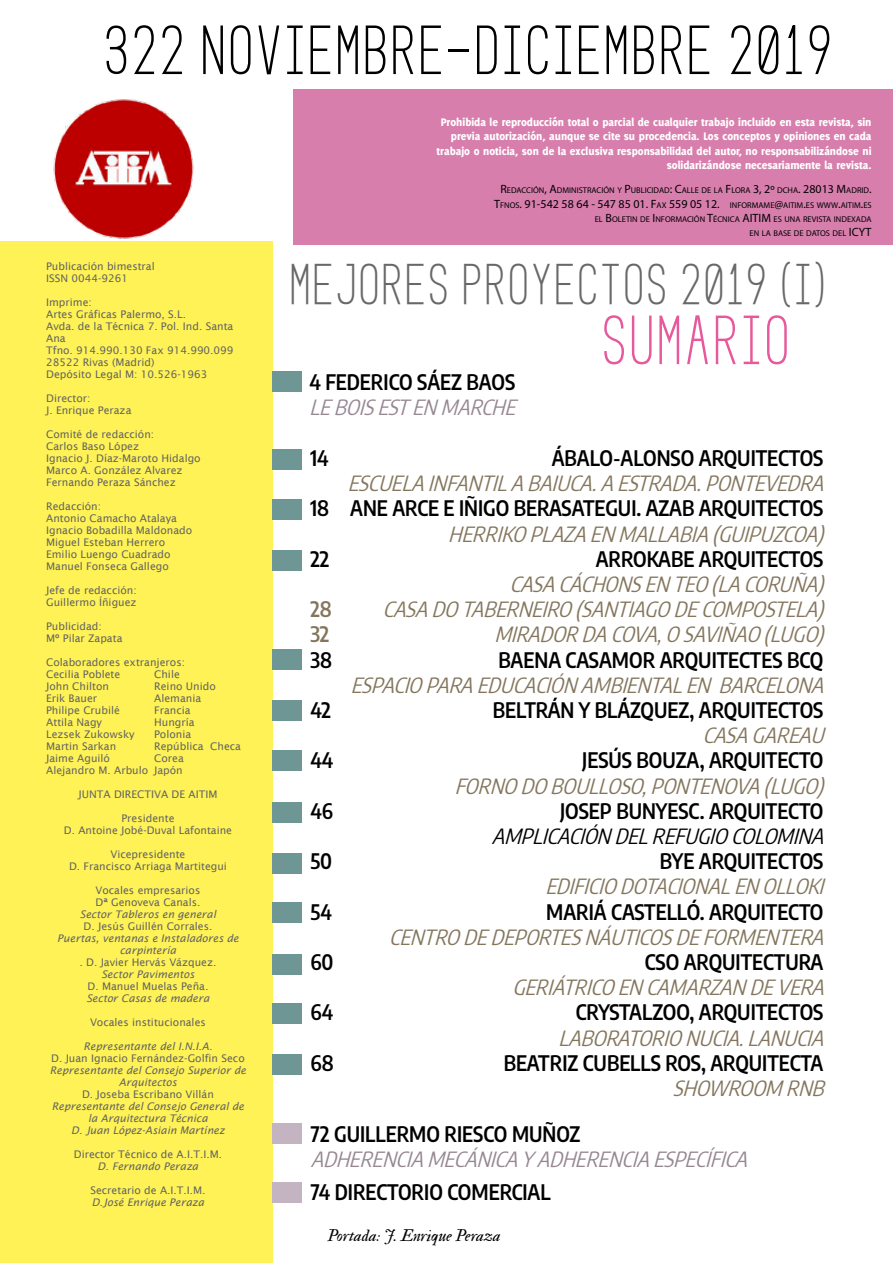
<style>
.page{position:relative;width:893px;height:1263px;background:#fff}
.page>*{position:absolute;margin:0;border:0;box-sizing:border-box;transform-origin:0 0}
.t1{font:54px "Prosciutto Sansish";color:#000}
.t2{font:54px "Prosciutto Sansish";color:#e6599b}
.t3{font:45px "Prosciutto Sansish";color:#676968}
.t4{font:italic 21px "Encode Sans Condensed";color:#84765d}
.t5{font:600 21px "Encode Sans Condensed";color:#000}
.t6{font:italic 21px "Encode Sans Condensed";color:#968792}
.t7{font:italic 21px "Encode Sans Condensed";color:#000}
.t8{font:600 21px "Encode Sans Condensed";color:#84765d}
.t9{font:13.5px "IM FELL Double Pica Italic";color:#000}
.t10{font:800 12px/14.4px "Delicious";color:#fff;text-align:right}
.t11{font:12px "Myriad Pro";color:#000}
.t12{font:10.5px/12px "Lucida Sans";color:#626463}
.t13{font:italic 10.5px/12px "Lucida Sans";color:#626463;text-align:center}
.t14{font:8.4px/14.4px "Myriad Pro";color:#000}
.s1{font-style:normal}
.s2{font-size:12px}
.s3{font-size:8.4px}
</style>
<div class="page">
<div style="left:293px;top:89px;width:600px;height:155px;background:#d77ead"></div>
<div style="left:0;top:242px;width:272px;height:1021px;background:#fff256"></div>
<img style="left:45px;top:99px;width:153px;height:143px">
<div style="left:272px;top:371px;width:30px;height:21px;background:#6d9694"></div>
<div style="left:272px;top:449px;width:30px;height:21px;background:#6d9694"></div>
<div style="left:272px;top:499px;width:30px;height:20px;background:#6d9694"></div>
<div style="left:272px;top:550px;width:30px;height:20px;background:#6d9694"></div>
<div style="left:272px;top:649px;width:30px;height:21px;background:#6d9694"></div>
<div style="left:272px;top:700px;width:30px;height:21px;background:#6d9694"></div>
<div style="left:272px;top:750px;width:30px;height:21px;background:#6d9694"></div>
<div style="left:272px;top:802px;width:30px;height:21px;background:#6d9694"></div>
<div style="left:272px;top:853px;width:30px;height:21px;background:#6d9694"></div>
<div style="left:272px;top:902px;width:30px;height:21px;background:#6d9694"></div>
<div style="left:272px;top:955px;width:30px;height:20px;background:#6d9694"></div>
<div style="left:272px;top:1003px;width:30px;height:20px;background:#6d9694"></div>
<div style="left:272px;top:1054px;width:30px;height:20px;background:#6d9694"></div>
<div style="left:272px;top:1123px;width:30px;height:21px;background:#c4b3c0"></div>
<div style="left:272px;top:1182px;width:30px;height:21px;background:#c4b3c0"></div>
<h1 class="t1" style="left:103px;top:11px;width:732px">322 NOVIEMBRE-DICIEMBRE 2019</h1>
<p class="t10" style="left:437px;top:115px;width:436px">Prohibida le reproducción total o parcial de cualquier trabajo incluido en esta revista, sin previa autorización, aunque se cite su procedencia. Los conceptos y opiniones en cada trabajo o noticia, son de la exclusiva responsabilidad del autor, no responsabilizándose ni solidarizándose necesariamente la revista.</p>
<p class="t12" style="left:46px;top:260px;width:110px">Publicación bimestral<br>ISSN 0044-9261</p>
<p class="t12" style="left:46px;top:296px;width:189px">Imprime:<br>Artes Gráficas Palermo, S.L.<br>Avda. de la Técnica 7. Pol. Ind. Santa<br>Ana<br>Tfno. 914.990.130 Fax 914.990.099<br>28522 Rivas (Madrid)<br>Depósito Legal M: 10.526-1963</p>
<p class="t12" style="left:46px;top:392px;width:87px">Director:<br>J. Enrique Peraza</p>
<p class="t12" style="left:46px;top:428px;width:156px">Comité de redacción:<br>Carlos Baso López<br>Ignacio J. Díaz-Maroto Hidalgo<br>Marco A. González Alvarez<br>Fernando Peraza Sánchez</p>
<p class="t12" style="left:46px;top:500px;width:148px">Redacción:<br>Antonio Camacho Atalaya<br>Ignacio Bobadilla Maldonado<br>Miguel Esteban Herrero<br>Emilio Luengo Cuadrado<br>Manuel Fonseca Gallego</p>
<p class="t12" style="left:46px;top:584px;width:92px">Jefe de redacción:<br>Guillermo Íñiguez</p>
<p class="t12" style="left:46px;top:620px;width:78px">Publicidad:<br>Mº Pilar Zapata</p>
<p class="t12" style="left:46px;top:656px;width:140px">Colaboradores extranjeros:<br>Cecilia Poblete</p>
<p class="t12" style="left:154px;top:668px;width:27px">Chile</p>
<p class="t12" style="left:46px;top:680px;width:64px">John Chilton</p>
<p class="t12" style="left:154px;top:680px;width:63px">Reino Unido</p>
<p class="t12" style="left:46px;top:692px;width:52px">Erik Bauer</p>
<p class="t12" style="left:154px;top:692px;width:49px">Alemania</p>
<p class="t12" style="left:46px;top:704px;width:75px">Philipe Crubilé</p>
<p class="t12" style="left:154px;top:704px;width:38px">Francia</p>
<p class="t12" style="left:46px;top:716px;width:57px">Attila Nagy</p>
<p class="t12" style="left:154px;top:716px;width:42px">Hungría</p>
<p class="t12" style="left:46px;top:728px;width:90px">Lezsek Zukowsky</p>
<p class="t12" style="left:154px;top:728px;width:39px">Polonia</p>
<p class="t12" style="left:46px;top:740px;width:72px">Martin Sarkan</p>
<p class="t12" style="left:154px;top:740px;width:88px">República Checa</p>
<p class="t12" style="left:46px;top:752px;width:65px">Jaime Aguiló</p>
<p class="t12" style="left:46px;top:752px;width:139px;text-align:right">Corea<br>Alejandro M. Arbulo Japón</p>
<p class="t12" style="left:79px;top:788px;width:140px">JUNTA DIRECTIVA DE AITIM</p>
<p class="t12" style="left:64px;top:812px;width:170px;text-align:center">Presidente<br>D. Antoine Jobé-Duval Lafontaine</p>
<p class="t12" style="left:69px;top:848px;width:159px;text-align:center">Vicepresidente<br>D. Francisco Arriaga Martitegui</p>
<p class="t12" style="left:96px;top:884px;width:106px">Vocales empresarios<br>Dª Genoveva Canals.</p>
<p class="t13" style="left:80px;top:908px;width:138px">Sector Tableros en general</p>
<p class="t12" style="left:84px;top:920px;width:130px">D. Jesús Guillén Corrales.</p>
<p class="t13" style="left:57px;top:932px;width:183px">Puertas, ventanas e Instaladores de carpintería<br>. <span class="s1">D. Javier Hervás Vázquez.<br></span>Sector Pavimentos<br><span class="s1">D. Manuel Muelas Peña</span>.<br>Sector Casas de madera</p>
<p class="t12" style="left:90px;top:1016px;width:117px">Vocales institucionales</p>
<p class="t13" style="left:84px;top:1040px;width:130px">Representante del I.N.I.A.</p>
<p class="t12" style="left:51px;top:1052px;width:195px">D. Juan Ignacio Fernández-Golfin Seco</p>
<p class="t13" style="left:50px;top:1064px;width:197px">Representante del Consejo Superior de<br>Arquitectos</p>
<p class="t12" style="left:82px;top:1088px;width:133px">D. Joseba Escribano Villán</p>
<p class="t13" style="left:52px;top:1100px;width:194px">Representante del Consejo General de la Arquitectura Técnica<br>D. Juan López-Asiain Martínez</p>
<p class="t12" style="left:74px;top:1148px;width:150px">Director Técnico de A.I.T.I.M.</p>
<p class="t13" style="left:98px;top:1160px;width:102px">D. Fernando Peraza</p>
<p class="t12" style="left:90px;top:1184px;width:117px">Secretario de A.I.T.I.M.</p>
<p class="t13" style="left:92px;top:1196px;width:114px">D.José Enrique Peraza</p>
<p class="t14" style="left:500px;top:183px;width:373px"><span class="s2">R</span>EDACCIÓN<span class="s2">, A</span>DMINISTRACIÓN Y <span class="s2">P</span>UBLICIDAD<span class="s2">: C</span>ALLE DE LA <span class="s2">F</span>LORA <span class="s2">3, 2º</span> DCHA<span class="s2">. 28013 M</span>ADRID<span class="s2">.</span></p>
<p class="t11" style="left:494px;top:196px;width:379px">T<span class="s3">FNOS</span>. 91-542 58 64 - 547 85 01. F<span class="s3">AX</span> 559 05 12. <span class="s3">INFORMAME</span>@<span class="s3">AITIM</span>.<span class="s3">ES WWW</span>.<span class="s3">AITIM</span>.<span class="s3">ES</span></p>
<p class="t14" style="left:595px;top:212px;width:155px">EL <span class="s2">B</span>OLETIN DE <span class="s2">I</span> NFORMACIÓN <span class="s2">T</span>ÉCNICA <span class="s2">AITIM</span></p>
<p class="t14" style="left:750px;top:212px;width:123px;text-indent:24px">ES UNA REVISTA INDEXADA<br>EN LA BASE DE DATOS DEL <span class="s2">ICYT</span></p>
<h2 class="t3" style="left:289px;top:251px;width:540px">MEJORES PROYECTOS 2019 (I)</h2>
<h3 class="t5" style="left:309px;top:366px;width:207px">4 FEDERICO SÁEZ BAOS</h3>
<h3 class="t6" style="left:309px;top:392px;width:214px">LEBOISESTENMARCHE</h3>
<h1 class="t2" style="left:601px;top:301px;width:192px">SUMARIO</h1>
<h3 class="t5" style="left:310px;top:443px;width:20px">14</h3>
<h3 class="t5" style="left:552px;top:443px;width:273px">ÁBALO-ALONSO ARQUITECTOS</h3>
<h3 class="t4" style="left:348px;top:469px;width:484px">ESCUELAINFANTILABAIUCA.AESTRADA.PONTEVEDRA</h3>
<h3 class="t5" style="left:310px;top:493px;width:514px">18 ANE ARCE E IÑIGO BERASATEGUI. AZAB ARQUITECTOS</h3>
<h3 class="t4" style="left:448px;top:519px;width:384px">HERRIKOPLAZAENMALLABIA(GUIPUZCOA)</h3>
<h3 class="t5" style="left:310px;top:543px;width:20px">22</h3>
<h3 class="t5" style="left:596px;top:543px;width:229px">ARROKABE ARQUITECTOS</h3>
<h3 class="t4" style="left:510px;top:569px;width:322px">CASACÁCHONSENTEO(LACORUÑA)</h3>
<h3 class="t8" style="left:310px;top:594px;width:23px">28</h3>
<h3 class="t4" style="left:383px;top:595px;width:449px">CASADOTABERNEIRO(SANTIAGODECOMPOSTELA)</h3>
<h3 class="t8" style="left:310px;top:619px;width:20px">32</h3>
<h3 class="t4" style="left:494px;top:620px;width:338px">MIRADORDACOVA,OSAVIÑAO(LUGO)</h3>
<h3 class="t5" style="left:310px;top:644px;width:23px">38</h3>
<h3 class="t5" style="left:498px;top:644px;width:327px">BAENA CASAMOR ARQUITECTES BCQ</h3>
<h3 class="t4" style="left:351px;top:670px;width:481px">ESPACIOPARAEDUCACIÓNAMBIENTALEN BARCELONA</h3>
<h3 class="t5" style="left:310px;top:695px;width:22px">42</h3>
<h3 class="t5" style="left:493px;top:695px;width:332px">BELTRÁN Y BLÁZQUEZ, ARQUITECTOS</h3>
<h3 class="t4" style="left:703px;top:721px;width:129px">CASAGAREAU</h3>
<h3 class="t5" style="left:310px;top:745px;width:24px">44</h3>
<h3 class="t5" style="left:582px;top:745px;width:243px">JESÚS BOUZA, ARQUITECTO</h3>
<h3 class="t4" style="left:455px;top:771px;width:377px">FORNODOBOULLOSO,PONTENOVA(LUGO)</h3>
<h3 class="t5" style="left:310px;top:795px;width:24px">46</h3>
<h3 class="t5" style="left:560px;top:795px;width:265px">JOSEP BUNYESC. ARQUITECTO</h3>
<h3 class="t7" style="left:492px;top:821px;width:340px">AMPLICACIÓNDELREFUGIOCOLOMINA</h3>
<h3 class="t5" style="left:310px;top:846px;width:23px">50</h3>
<h3 class="t5" style="left:660px;top:846px;width:165px">BYE ARQUITECTOS</h3>
<h3 class="t4" style="left:545px;top:872px;width:287px">EDIFICIODOTACIONALENOLLOKI</h3>
<h3 class="t5" style="left:310px;top:896px;width:23px">54</h3>
<h3 class="t5" style="left:546px;top:896px;width:279px">MARIÁ CASTELLÓ. ARQUITECTO</h3>
<h3 class="t4" style="left:389px;top:922px;width:443px">CENTRODEDEPORTESNÁUTICOSDEFORMENTERA</h3>
<h3 class="t5" style="left:310px;top:947px;width:25px">60</h3>
<h3 class="t5" style="left:645px;top:947px;width:180px">CSO ARQUITECTURA</h3>
<h3 class="t4" style="left:512px;top:973px;width:320px">GERIÁTRICOENCAMARZANDEVERA</h3>
<h3 class="t5" style="left:310px;top:997px;width:24px">64</h3>
<h3 class="t5" style="left:576px;top:997px;width:249px">CRYSTALZOO, ARQUITECTOS</h3>
<h3 class="t4" style="left:558px;top:1023px;width:274px">LABORATORIONUCIA.LANUCIA</h3>
<h3 class="t5" style="left:310px;top:1047px;width:25px">68</h3>
<h3 class="t5" style="left:504px;top:1047px;width:321px">BEATRIZ CUBELLS ROS, ARQUITECTA</h3>
<h3 class="t4" style="left:673px;top:1073px;width:159px">SHOWROOM RNB</h3>
<h3 class="t5" style="left:311px;top:1119px;width:271px">72 GUILLERMO RIESCO MUÑOZ</h3>
<h3 class="t6" style="left:311px;top:1145px;width:445px">ADHERENCIAMECÁNICAYADHERENCIAESPECÍFICA</h3>
<h3 class="t5" style="left:311px;top:1176px;width:241px">74 DIRECTORIO COMERCIAL</h3>
<p class="t9" style="left:326px;top:1226px;width:175px">Portada: J. Enrique Peraza</p>
</div>
